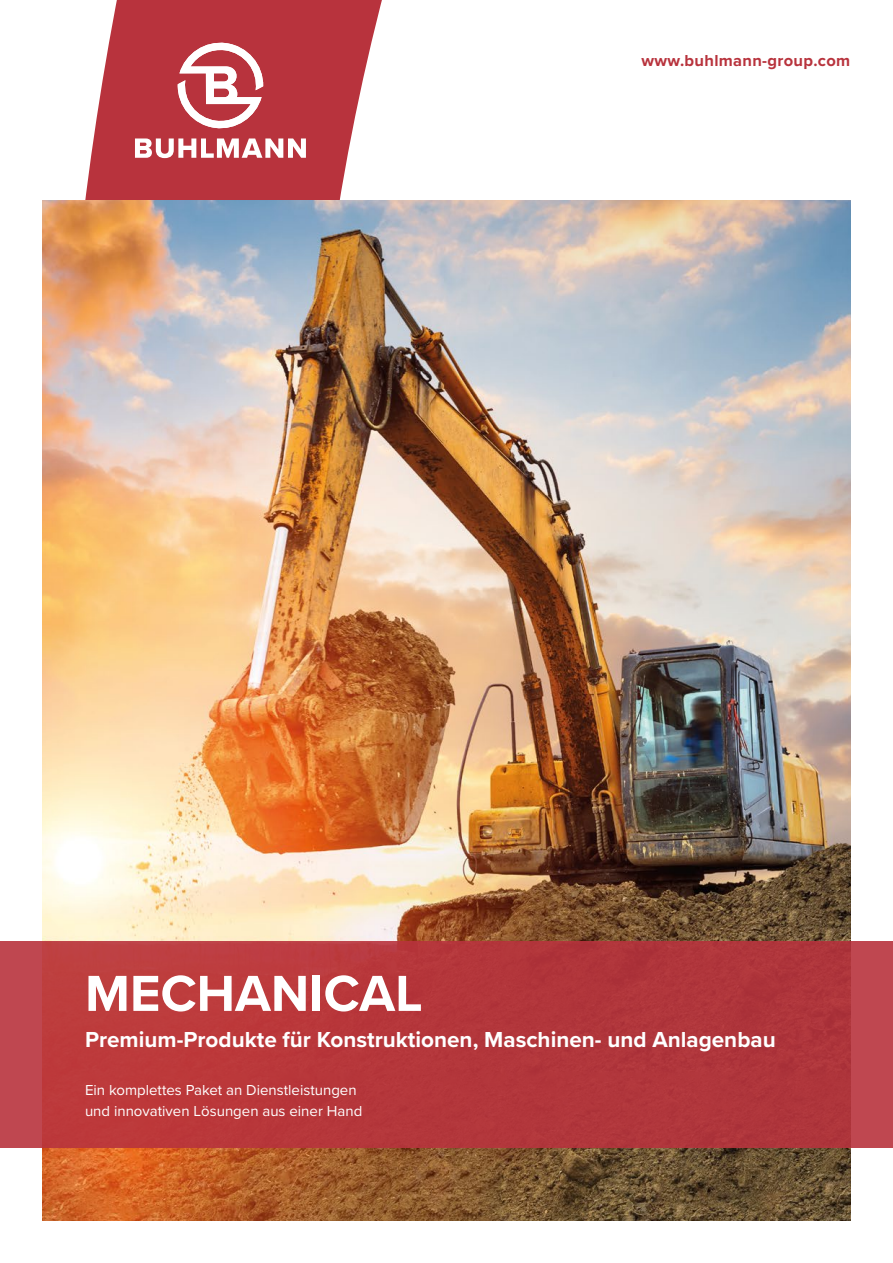
<style>
.page{position:relative;width:893px;height:1263px;background:#fff}
.page>*{position:absolute;margin:0;border:0;box-sizing:border-box;transform-origin:0 0}
.t1{font:700 52.5px "Proxima Nova";color:#fff}
.t2{font:700 22.5px "Proxima Nova";color:#fff}
.t3{font:700 16.5px "Proxima Nova";letter-spacing:.02em;color:#b8333d}
.t4{font:15px/21px "Proxima Nova";color:#fff}
</style>
<div class="page">
<svg style="left:85px;top:0;width:297px;height:200px;fill:#b8333d"></svg>
<svg style="left:177px;top:40px;width:87px;height:91px"></svg>
<svg style="left:135px;top:138px;width:171px;height:20px"></svg>
<img style="left:43px;top:200px;width:807px;height:1020px">
<div style="left:0;top:941px;width:893px;height:206px;background:#b8333d"></div>
<p class="t3" style="left:641px;top:48px;width:210px">www.buhlmann-group.com</p>
<h1 class="t1" style="left:85px;top:954px;width:339px">MECHANICAL</h1>
<h2 class="t2" style="left:85px;top:1022px;width:692px">Premium-Produkte für Konstruktionen, Maschinen- und Anlagenbau</h2>
<p class="t4" style="left:85px;top:1079px;width:279px">Ein komplettes Paket an Dienstleistungen und innovativen Lösungen aus einer Hand</p>
</div>
